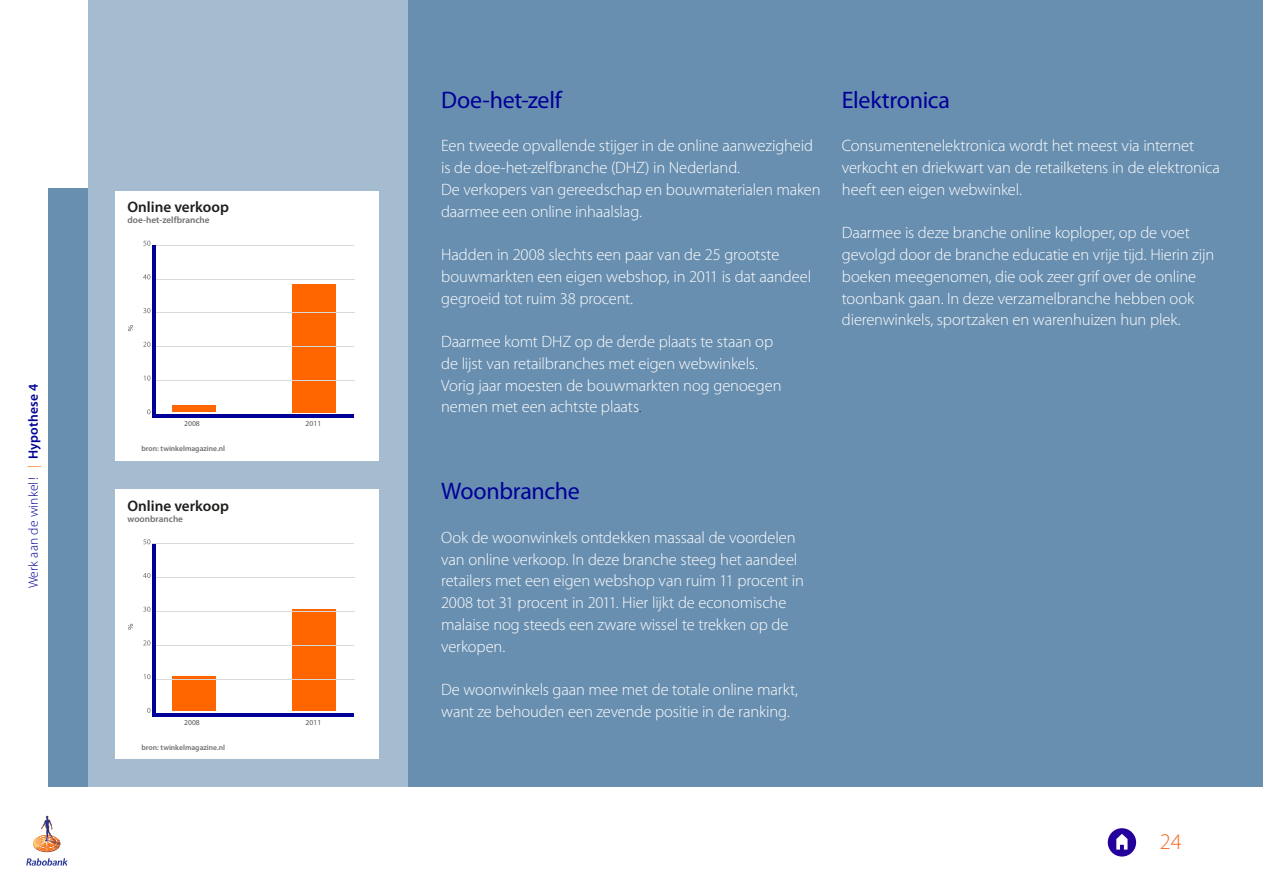
<style>
.page{position:relative;width:1263px;height:893px;background:#fff}
.page>*{position:absolute;margin:0;border:0;box-sizing:border-box;transform-origin:0 0}
.t1{font:24px "Myriad Pro";letter-spacing:-.01em;color:#009}
.t2{font:300 22.5px "Myriad Pro";color:#f36a24}
.t3{font:300 16.5px/21.8px "Myriad Pro";letter-spacing:-.01em;color:#fff}
.t4{font:600 15.15px "Myriad Pro";color:#1d1d1b}
.t5{font:300 13.5px "Myriad Pro";letter-spacing:.01em;color:#009}
.t6{font:600 9.3px "Myriad Pro";color:#6f6f6e}
.t7{font:600 7.65px "Myriad Pro";color:#6f6f6e}
.t8{font:7.65px "Myriad Pro";color:#575756}
.s1{color:#f60}
.s2{font-weight:600}
.s3{font-size:12px;color:#000}
</style>
<div class="page">
<div style="left:88px;top:0;width:869px;height:787px;background:#a5bcd0"></div>
<div style="left:409px;top:0;width:854px;height:787px;background:#698fb0"></div>
<div style="left:44px;top:188px;width:44px;height:599px;background:#698fb0"></div>
<div style="left:0;top:0;width:48px;height:893px;background:#fff"></div>
<svg style="left:26px;top:858px;width:42px;height:8px"></svg>
<svg style="left:33px;top:815px;width:28px;height:37px"></svg>
<div style="left:115px;top:191px;width:264px;height:269px;background:#fff"></div>
<div style="left:172px;top:405px;width:44px;height:7px;background:#f60"></div>
<div style="left:292px;top:284px;width:44px;height:128px;background:#f60"></div>
<hr style="left:154px;top:279px;width:200px;height:1px;background:#d9d9d9">
<hr style="left:154px;top:312px;width:200px;height:1px;background:#d9d9d9">
<hr style="left:152px;top:346px;width:202px;height:1px;background:#d9d9d9">
<hr style="left:154px;top:380px;width:200px;height:1px;background:#d9d9d9">
<hr style="left:152px;top:245px;width:202px;height:1px;background:#d9d9d9">
<hr style="left:152px;top:245px;width:4px;height:171px;background:#009">
<hr style="left:152px;top:414px;width:202px;height:4px;background:#009">
<svg style="left:143px;top:241px;width:7px;height:5px"></svg>
<svg style="left:147px;top:409px;width:3px;height:5px"></svg>
<svg style="left:144px;top:375px;width:6px;height:6px"></svg>
<svg style="left:143px;top:342px;width:7px;height:5px"></svg>
<svg style="left:143px;top:308px;width:7px;height:5px"></svg>
<svg style="left:143px;top:274px;width:7px;height:5px"></svg>
<svg style="left:128px;top:325px;width:5px;height:6px"></svg>
<div style="left:115px;top:489px;width:264px;height:270px;background:#fff"></div>
<div style="left:172px;top:677px;width:44px;height:34px;background:#f60"></div>
<div style="left:292px;top:609px;width:44px;height:102px;background:#f60"></div>
<hr style="left:154px;top:577px;width:200px;height:1px;background:#d9d9d9">
<hr style="left:154px;top:611px;width:200px;height:1px;background:#d9d9d9">
<hr style="left:152px;top:645px;width:202px;height:1px;background:#d9d9d9">
<hr style="left:154px;top:679px;width:200px;height:1px;background:#d9d9d9">
<hr style="left:152px;top:543px;width:202px;height:1px;background:#d9d9d9">
<hr style="left:152px;top:544px;width:4px;height:171px;background:#009">
<hr style="left:152px;top:713px;width:202px;height:3px;background:#009">
<svg style="left:143px;top:539px;width:7px;height:5px"></svg>
<svg style="left:147px;top:708px;width:3px;height:5px"></svg>
<svg style="left:144px;top:674px;width:6px;height:5px"></svg>
<svg style="left:143px;top:640px;width:7px;height:5px"></svg>
<svg style="left:143px;top:607px;width:7px;height:5px"></svg>
<svg style="left:143px;top:573px;width:7px;height:5px"></svg>
<svg style="left:128px;top:624px;width:5px;height:6px"></svg>
<div style="left:1108px;top:828px;width:28px;height:28px;background:#23009b;border-radius:50%"></div>
<svg style="left:1116px;top:834px;width:11px;height:16px"></svg>
<p class="t5" style="left:25px;top:588px;width:206px;rotate:-90deg">Werk aan de winkel! <span class="s1">|</span> <span class="s2">Hypothese 4</span></p>
<p class="t4" style="left:127px;top:197px;width:103px">Online verkoop</p>
<p class="t6" style="left:127px;top:214px;width:84px">doe-het-zelfbranche</p>
<p class="t8" style="left:184px;top:419px;width:17px">2008</p>
<p class="t8" style="left:306px;top:419px;width:17px">2011</p>
<p class="t7" style="left:142px;top:444px;width:85px">bron: twinkelmagazine.nl</p>
<p class="t4" style="left:127px;top:496px;width:103px">Online verkoop</p>
<p class="t6" style="left:127px;top:513px;width:57px">woonbranche</p>
<p class="t8" style="left:184px;top:717px;width:17px">2008</p>
<p class="t8" style="left:306px;top:717px;width:17px">2011</p>
<p class="t7" style="left:142px;top:742px;width:85px">bron: twinkelmagazine.nl</p>
<h1 class="t1" style="left:441px;top:85px;width:123px">Doe-het-zelf</h1>
<p class="t3" style="left:441px;top:135px;width:381px">Een tweede opvallende stijger in de online aanwezigheid is de doe-het-zelfbranche (DHZ) in Nederland.<br>De verkopers van gereedschap en bouwmaterialen maken daarmee een online inhaalslag.</p>
<p class="t3" style="left:441px;top:243px;width:371px">Hadden in 2008 slechts een paar van de 25 grootste bouwmarkten een eigen webshop, in 2011 is dat aandeel gegroeid tot ruim 38 procent.</p>
<p class="t3" style="left:441px;top:330px;width:342px">Daarmee komt DHZ op de derde plaats te staan op de lijst van retailbranches met eigen webwinkels.<br>Vorig jaar moesten de bouwmarkten nog genoegen nemen met een achtste plaats<span class="s3">.</span></p>
<h1 class="t1" style="left:842px;top:85px;width:110px">Elektronica</h1>
<p class="t3" style="left:842px;top:135px;width:379px">Consumentenelektronica wordt het meest via internet verkocht en driekwart van de retailketens in de elektronica heeft een eigen webwinkel.</p>
<p class="t3" style="left:842px;top:222px;width:374px">Daarmee is deze branche online koploper, op de voet gevolgd door de branche educatie en vrije tijd. Hierin zijn boeken meegenomen, die ook zeer grif over de online toonbank gaan. In deze verzamelbranche hebben ook dierenwinkels, sportzaken en warenhuizen hun plek.</p>
<h1 class="t1" style="left:441px;top:476px;width:140px">Woonbranche</h1>
<p class="t3" style="left:441px;top:526px;width:364px">Ook de woonwinkels ontdekken massaal de voordelen van online verkoop. In deze branche steeg het aandeel retailers met een eigen webshop van ruim 11 procent in 2008 tot 31 procent in 2011. Hier lijkt de economische malaise nog steeds een zware wissel te trekken op de verkopen.</p>
<p class="t3" style="left:441px;top:678px;width:358px">De woonwinkels gaan mee met de totale online markt, want ze behouden een zevende positie in de ranking.</p>
<h2 class="t2" style="left:1160px;top:827px;width:23px">24</h2>
</div>
